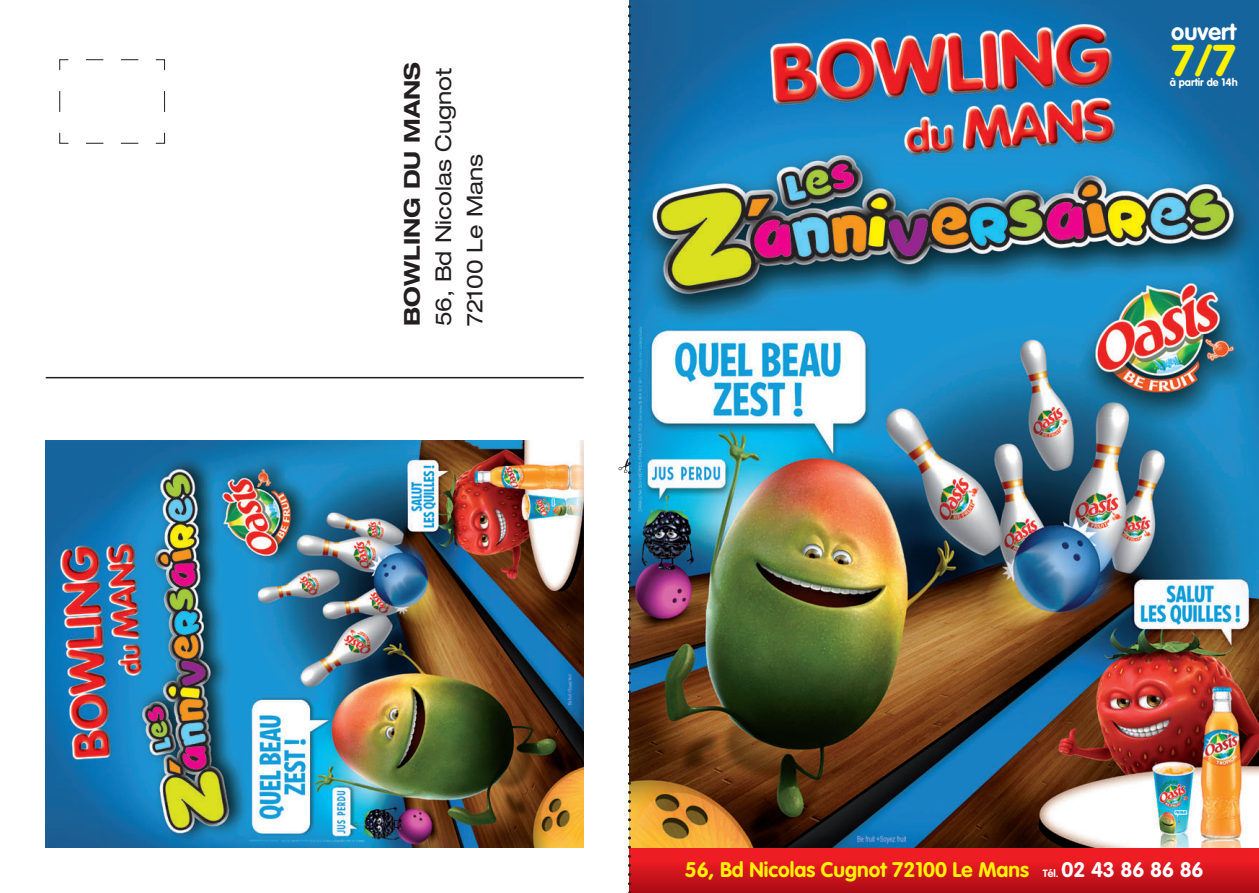
<style>
.page{position:relative;width:1259px;height:893px;background:#fff}
.page>*{position:absolute;margin:0;border:0;box-sizing:border-box;transform-origin:0 0}
.t1{font:700 43.8px "VAG Rounded";color:#fff101}
.t2{font:700 23.7px "VAG Rounded";color:#fff}
.t3{font:expanded 21.75px/31.3px "Helvetica Neue";color:#231f20}
.t4{font:700 expanded 21.75px "Helvetica Neue";color:#231f20}
.t5{font:700 20.85px "VAG Rounded";color:#fff101}
.t6{font:700 10.8px "VAG Rounded";color:#fff}
.s1{font-size:10.5px;color:#fff}
.s2{color:#fff}
</style>
<div class="page">
<img style="left:46px;top:441px;width:538px;height:406px">
<svg style="left:59px;top:59px;width:106px;height:85px"></svg>
<img style="left:631px;top:0;width:628px;height:848px">
<div style="left:629px;top:848px;width:630px;height:45px;background:linear-gradient(to bottom,#fd2127,#ad0c15)"></div>
<hr style="left:46px;top:377px;width:538px;height:1px;background:#231f20">
<svg style="left:618px;top:0;width:13px;height:893px"></svg>
<p class="t4" style="left:398px;top:326px;width:266px;rotate:-90deg">BOWLING DU MANS</p>
<p class="t3" style="left:427px;top:326px;width:260px;rotate:-90deg">56, Bd Nicolas Cugnot<br>72100 Le Mans</p>
<p class="t2" style="left:1171px;top:18px;width:66px">ouvert</p>
<p class="t6" style="left:1169px;top:76px;width:70px">à partir de 14h</p>
<h1 class="t1" style="left:1171px;top:34px;width:66px">7/7</h1>
<p class="t5" style="left:685px;top:857px;width:520px">56, Bd Nicolas Cugnot 72100 Le Mans <span class="s1">Tél.</span> <span class="s2">02 43 86 86 86</span></p>
</div>
